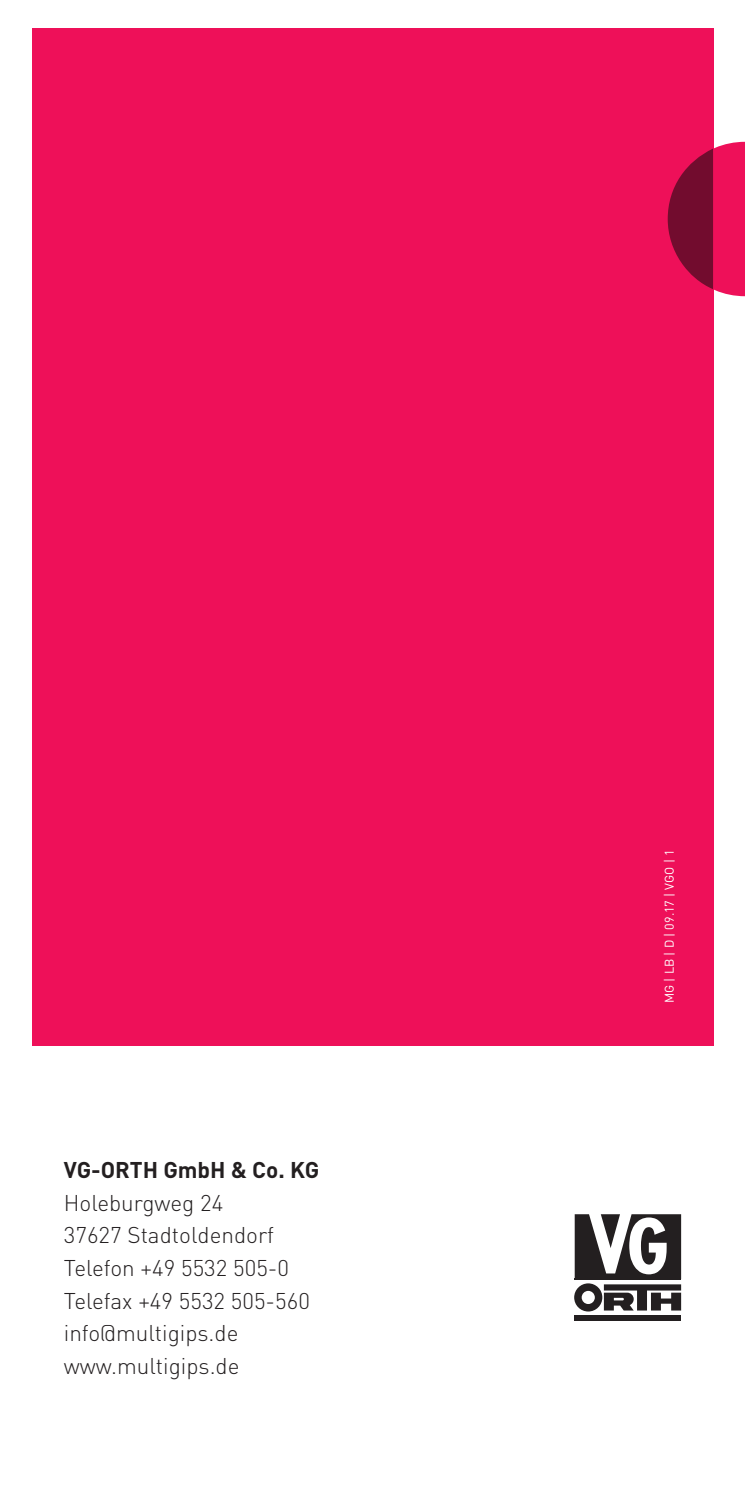
<style>
.page{position:relative;width:745px;height:1489px;background:#fff}
.page>*{position:absolute;margin:0;border:0;box-sizing:border-box;transform-origin:0 0}
.t1{font:300 22.5px/32.5px "DIN Pro";color:#231f20}
.t2{font:700 22.5px "DIN Pro";color:#231f20}
.t3{font:12.5px "DIN Pro";letter-spacing:.005em;color:#fff}
</style>
<div class="page">
<div style="left:32px;top:28px;width:680px;height:1017px;background:#ee1059"></div>
<div style="left:574px;top:1315px;width:106px;height:5px;background:#231f20"></div>
<svg style="left:574px;top:1214px;width:106px;height:97px"></svg>
<hr style="left:574px;top:1277px;width:106px;height:1px;background:#231f20">
<svg style="left:667px;top:142px;width:77px;height:154px"></svg>
<p class="t2" style="left:64px;top:1154px;width:257px">VG-ORTH GmbH &amp; Co. KG</p>
<p class="t1" style="left:64px;top:1185px;width:247px">Holeburgweg 24<br>37627 Stadtoldendorf<br>Telefon +49 5532 505-0<br>Telefax +49 5532 505-560 info@multigips.de www.multigips.de</p>
<p class="t3" style="left:660px;top:1003px;width:155px;rotate:-90deg">MG | LB | D | 09.17 | VGO | 1</p>
</div>
